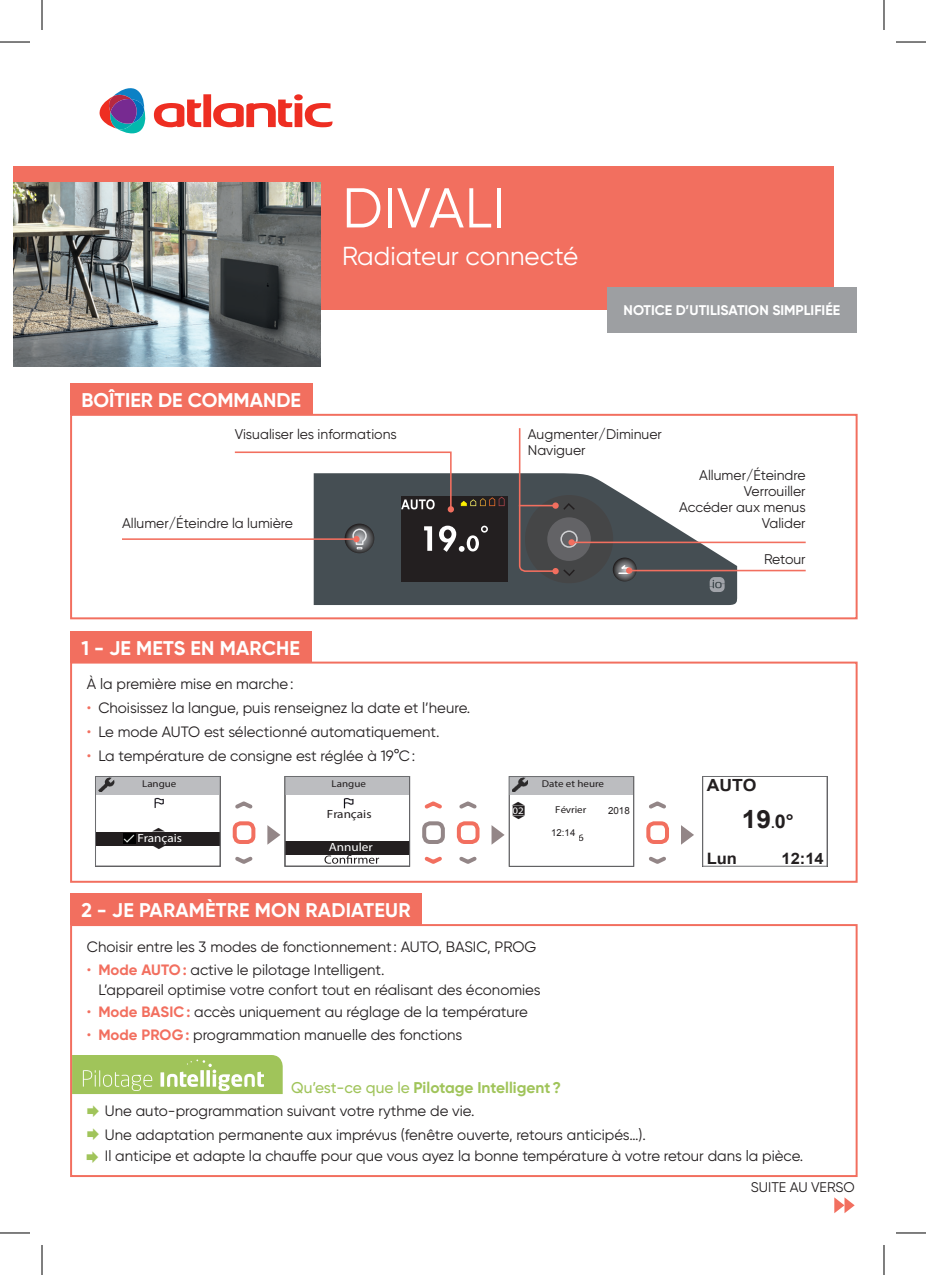
<style>
.page{position:relative;width:926px;height:1275px;background:#fff}
.page>*{position:absolute;margin:0;border:0;box-sizing:border-box;transform-origin:0 0}
.t1{font:56px "Gilroy";letter-spacing:.01em;color:#fff}
.t2{font:26px "Gilroy";color:#fff}
.t3{font:700 25.2px "Arial";color:#231f20;scale:1.05 1}
.t4{font:700 19.8px "Gilroy";letter-spacing:.01em;color:#fff}
.t5{font:700 16.8px "Arial";color:#231f20;scale:1.05 1}
.t6{font:700 15.8px "Arial";color:#231f20;scale:1.05 1}
.t7{font:700 15.6px "Gilroy";color:#a0c45a}
.t8{font:15px/23.8px "Gilroy";color:#231f20}
.t9{font:14px/16px "Gilroy";color:#231f20}
.t10{font:700 14px "Gilroy";color:#fff}
.t11{font:11.8px "Myriad Pro";color:#fff;scale:1.11 1}
.t12{font:11.8px "Myriad Pro";color:#231f20;scale:1.11 1}
.t13{font:10px "Myriad Pro";color:#231f20;scale:1.1 1}
.t14{font:10px "Myriad Pro";color:#231f20;scale:1.11 1}
.t15{font:10px "Myriad Pro";color:#fff;scale:1.1 1}
.t16{font:9.8px "Myriad Pro";color:#231f20;scale:1.11 1}
.t17{font:9.8px "Arial";color:#231f20}
.t18{font:9.6px "Arial";color:#231f20}
.s1{color:#f26f5f}
.s2{font-weight:700;color:#f26f5f}
.s3{font-weight:500}
.s4{font-size:12.6px}
.s5{font-size:18.8px}
</style>
<div class="page">
<svg style="left:73px;top:1055px;width:210px;height:39px;background:#adcc71"></svg>
<div style="left:14px;top:166px;width:820px;height:144px;background:#f26f5f"></div>
<img style="left:14px;top:183px;width:307px;height:184px">
<svg style="left:100px;top:88px;width:46px;height:45px"></svg>
<svg style="left:154px;top:94px;width:178px;height:33px"></svg>
<div style="left:70px;top:414px;width:788px;height:205px;border:2px solid #f26f5f"></div>
<div style="left:70px;top:661px;width:788px;height:221px;border:2px solid #f26f5f"></div>
<div style="left:70px;top:924px;width:788px;height:253px;border:2px solid #f26f5f"></div>
<div style="left:70px;top:631px;width:241px;height:31px;background:#f26f5f"></div>
<div style="left:70px;top:893px;width:352px;height:31px;background:#f26f5f"></div>
<div style="left:70px;top:383px;width:242px;height:31px;background:#f26f5f"></div>
<svg style="left:834px;top:1197px;width:21px;height:16px"></svg>
<div style="left:607px;top:287px;width:250px;height:45px;background:#9d9fa2"></div>
<svg style="left:314px;top:473px;width:423px;height:132px;fill:#454e53"></svg>
<div style="left:401px;top:496px;width:107px;height:85px;background:#231f20"></div>
<svg style="left:710px;top:577px;width:15px;height:15px"></svg>
<svg style="left:613px;top:557px;width:24px;height:24px"></svg>
<svg style="left:617px;top:564px;width:16px;height:11px"></svg>
<svg style="left:345px;top:523px;width:29px;height:30px"></svg>
<div style="left:525px;top:495px;width:88px;height:88px;background:#454647;border-radius:50%"></div>
<div style="left:547px;top:517px;width:44px;height:44px;background:#636366;border-radius:50%"></div>
<div style="left:560px;top:530px;width:18px;height:18px;border:2px solid #d1d2d4;border-radius:50%"></div>
<svg style="left:352px;top:528px;width:15px;height:21px"></svg>
<svg style="left:461px;top:497px;width:44px;height:9px"></svg>
<svg style="left:424px;top:526px;width:8px;height:25px"></svg>
<svg style="left:439px;top:525px;width:49px;height:27px"></svg>
<svg style="left:518px;top:428px;width:58px;height:149px"></svg>
<div style="left:552px;top:568px;width:7px;height:6px;background:#f26f5f;border-radius:50%"></div>
<hr style="left:122px;top:538px;width:234px;height:2px;background:#f26f5f">
<div style="left:353px;top:536px;width:7px;height:6px;background:#f26f5f;border-radius:50%"></div>
<hr style="left:629px;top:570px;width:177px;height:1px;background:#f26f5f">
<div style="left:626px;top:567px;width:6px;height:7px;background:#f26f5f;border-radius:50%"></div>
<svg style="left:234px;top:451px;width:220px;height:61px"></svg>
<div style="left:96px;top:776px;width:124px;height:19px;background:#bcbdc0"></div>
<img style="left:98px;top:778px;width:16px;height:14px">
<div style="left:95px;top:832px;width:125px;height:13px;background:#231f20"></div>
<svg style="left:123px;top:833px;width:13px;height:10px"></svg>
<img style="left:154px;top:797px;width:10px;height:11px">
<div style="left:95px;top:776px;width:126px;height:90px;border:1px solid #6c6d70"></div>
<svg style="left:235px;top:801px;width:18px;height:8px"></svg>
<svg style="left:235px;top:856px;width:18px;height:8px"></svg>
<div style="left:233px;top:821px;width:22px;height:23px;border:4px solid #f26f5f;border-radius:6px"></div>
<svg style="left:267px;top:825px;width:13px;height:19px"></svg>
<div style="left:285px;top:776px;width:124px;height:19px;background:#bcbdc0"></div>
<div style="left:285px;top:841px;width:125px;height:13px;background:#231f20"></div>
<img style="left:343px;top:798px;width:11px;height:11px">
<svg style="left:324px;top:855px;width:55px;height:8px"></svg>
<div style="left:284px;top:776px;width:126px;height:90px;border:1px solid #6c6d70"></div>
<svg style="left:424px;top:801px;width:18px;height:8px"></svg>
<svg style="left:424px;top:856px;width:18px;height:8px"></svg>
<div style="left:422px;top:821px;width:23px;height:23px;border:4px solid #938687;border-radius:6px"></div>
<svg style="left:459px;top:801px;width:18px;height:8px"></svg>
<svg style="left:459px;top:856px;width:18px;height:8px"></svg>
<div style="left:457px;top:821px;width:22px;height:23px;border:4px solid #f26f5f;border-radius:6px"></div>
<svg style="left:491px;top:825px;width:14px;height:19px"></svg>
<div style="left:510px;top:776px;width:123px;height:19px;background:#bcbdc0"></div>
<img style="left:512px;top:778px;width:16px;height:14px">
<div style="left:513px;top:806px;width:11px;height:8px;background:#231f20"></div>
<div style="left:513px;top:805px;width:12px;height:10px;border:1px solid #231f20"></div>
<div style="left:509px;top:776px;width:125px;height:90px;border:1px solid #6c6d70"></div>
<svg style="left:649px;top:801px;width:17px;height:8px"></svg>
<svg style="left:649px;top:856px;width:17px;height:8px"></svg>
<div style="left:646px;top:821px;width:23px;height:23px;border:4px solid #f26f5f;border-radius:6px"></div>
<svg style="left:681px;top:825px;width:13px;height:19px"></svg>
<div style="left:702px;top:776px;width:126px;height:90px;border:1px solid #6c6d70"></div>
<hr style="left:572px;top:541px;width:234px;height:2px;background:#f26f5f">
<div style="left:568px;top:539px;width:7px;height:6px;background:#f26f5f;border-radius:50%"></div>
<hr style="left:0;top:42px;width:30px;height:1px;background:#000">
<hr style="left:896px;top:42px;width:30px;height:1px;background:#000">
<hr style="left:0;top:1232px;width:30px;height:1px;background:#000">
<hr style="left:896px;top:1232px;width:30px;height:1px;background:#000">
<hr style="left:42px;top:0;width:1px;height:30px;background:#000">
<hr style="left:42px;top:1245px;width:1px;height:30px;background:#000">
<hr style="left:884px;top:0;width:1px;height:30px;background:#000">
<hr style="left:884px;top:1245px;width:1px;height:30px;background:#000">
<svg style="left:512px;top:815px;width:13px;height:1px"></svg>
<h1 class="t1" style="left:342px;top:174px;width:165px">DIVALI</h1>
<h2 class="t2" style="left:342px;top:240px;width:238px">Radiateur connecté</h2>
<h3 class="t4" style="left:81px;top:387px;width:221px">BOÎTIER DE COMMANDE</h3>
<p class="t10" style="left:624px;top:302px;width:218px">NOTICE D’UTILISATION SIMPLIFIÉE</p>
<p class="t9" style="left:235px;top:426px;width:164px">Visualiser les informations</p>
<p class="t9" style="left:122px;top:514px;width:173px">Allumer/Éteindre la lumière</p>
<p class="t9" style="left:528px;top:426px;width:136px">Augmenter/Diminuer<br>Naviguer</p>
<p class="t9" style="left:679px;top:467px;width:128px;text-align:right">Allumer/Éteindre<br>Verrouiller<br>Accéder aux menus<br>Valider</p>
<p class="t9" style="left:764px;top:551px;width:43px">Retour</p>
<h3 class="t4" style="left:81px;top:635px;width:220px">1 - JE METS EN MARCHE</h3>
<p class="t8" style="left:87px;top:672px;width:208px">À la première mise en marche:</p>
<p class="t8" style="left:87px;top:695px;width:385px"><span class="s1">•</span> Choisissez la langue, puis renseignez la date et l’heure.</p>
<p class="t8" style="left:87px;top:719px;width:354px"><span class="s1">•</span> Le mode AUTO est sélectionné automatiquement.</p>
<p class="t8" style="left:87px;top:744px;width:330px"><span class="s1">•</span> La température de consigne est réglée à 19°C:</p>
<p class="t14" style="left:142px;top:778px;width:32px">Langue</p>
<p class="t16" style="left:332px;top:778px;width:32px">Langue</p>
<p class="t12" style="left:327px;top:806px;width:42px">Français</p>
<p class="t11" style="left:329px;top:839px;width:41px">Annuler</p>
<p class="t11" style="left:137px;top:830px;width:42px">Français</p>
<h3 class="t4" style="left:81px;top:897px;width:331px">2 - JE PARAMÈTRE MON RADIATEUR</h3>
<p class="t13" style="left:542px;top:777px;width:58px">Date et heure</p>
<p class="t15" style="left:513px;top:804px;width:12px">02</p>
<p class="t13" style="left:555px;top:804px;width:30px">Février</p>
<p class="t13" style="left:607px;top:804px;width:22px">2015</p>
<p class="t13" style="left:559px;top:831px;width:24px">15:26</p>
<p class="t17" style="left:608px;top:804px;width:23px">2018</p>
<p class="t18" style="left:551px;top:826px;width:26px">12:14</p>
<p class="t8" style="left:87px;top:934px;width:451px">Choisir entre les 3 modes de fonctionnement: AUTO, BASIC, PROG</p>
<p class="t8" style="left:98px;top:959px;width:444px;line-height:20px;text-indent:-11px"><span class="s1">•</span> <span class="s2">Mode AUTO:</span> active le pilotage Intelligent.<br>L’appareil optimise votre confort tout en réalisant des économies</p>
<p class="t8" style="left:87px;top:1000px;width:442px"><span class="s1">•</span> <span class="s2">Mode BASIC:</span> accès uniquement au réglage de la température</p>
<p class="t8" style="left:87px;top:1023px;width:377px"><span class="s1">•</span> <span class="s2">Mode PROG:</span> programmation manuelle des fonctions</p>
<p class="t7" style="left:291px;top:1077px;width:271px"><span class="s3">Qu’est-ce que le</span> Pilotage Intelligent?</p>
<p class="t8" style="left:105px;top:1098px;width:543px">Une auto-programmation suivant votre rythme de vie.<br>Une adaptation permanente aux imprévus (fenêtre ouverte, retours anticipés…).</p>
<p class="t5" style="left:707px;top:774px;width:49px">AUTO</p>
<h3 class="t3" style="left:742px;top:803px;width:51px">19<span class="s4">.</span><span class="s5">0°</span></h3>
<p class="t6" style="left:707px;top:847px;width:30px">Lun</p>
<p class="t6" style="left:781px;top:847px;width:42px">12:14</p>
<p class="t8" style="left:105px;top:1143px;width:700px">Il anticipe et adapte la chauffe pour que vous ayez la bonne température à votre retour dans la pièce.</p>
<p class="t9" style="left:751px;top:1178px;width:105px">SUITE AU VERSO</p>
</div>
